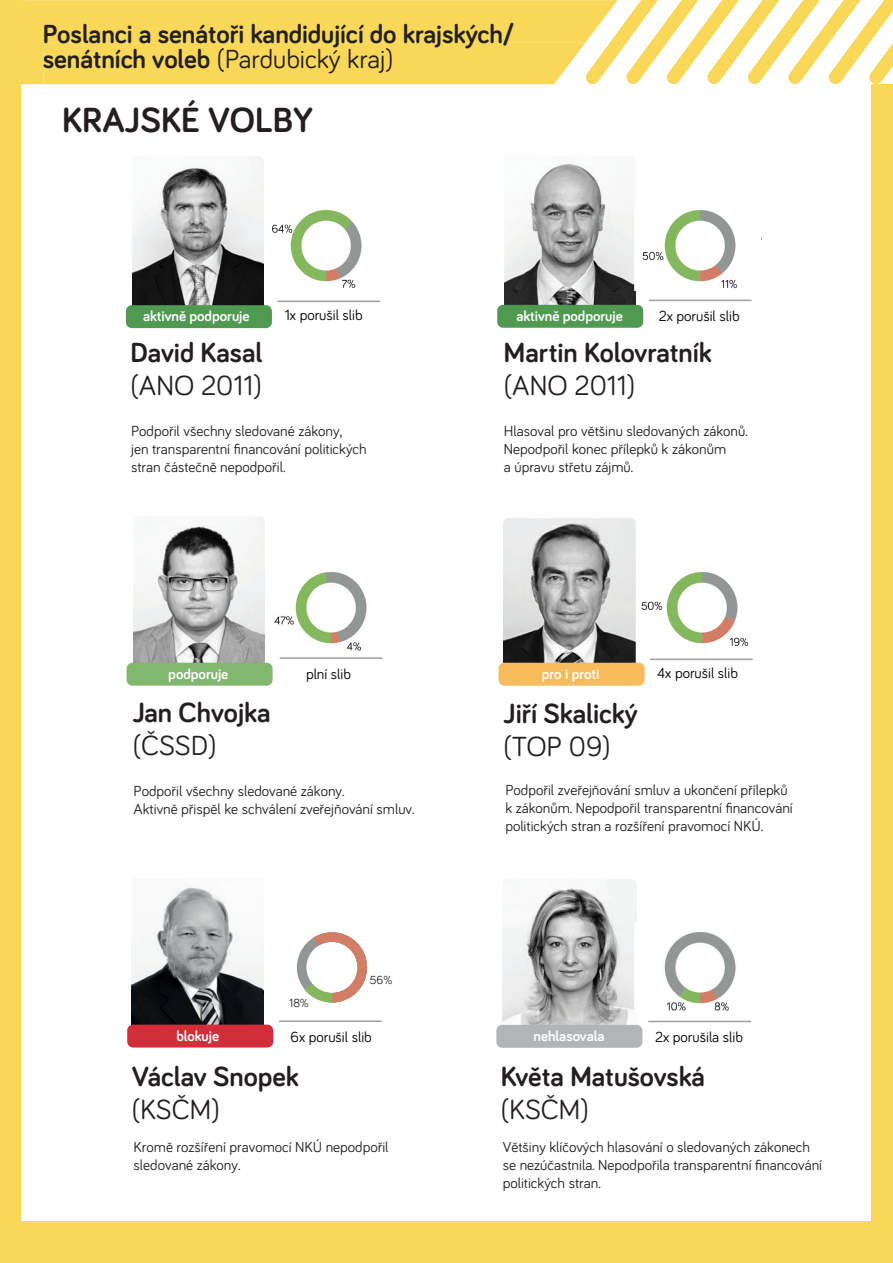
<style>
.page{position:relative;width:893px;height:1263px;background:#fff}
.page>*{position:absolute;margin:0;border:0;box-sizing:border-box;transform-origin:0 0}
.t1{font:700 36px "Bariol";color:#231f20}
.t2{font:700 28.5px "Bariol";color:#231f20}
.t3{font:28.5px "Bariol";color:#231f20}
.t4{font:700 27px/25.5px "Bariol";color:#231f20}
.t5{font:15px/18px "Bariol";color:#231f20}
.t6{font:15px "Bariol";color:#000001}
.t7{font:700 15px "Bariol";color:#fff}
.t8{font:12px "Bariol";color:#231f20}
.s1{font-weight:400}
</style>
<div class="page">
<div style="left:21px;top:0;width:553px;height:84px;background:#f9d758"></div>
<div style="left:0;top:1221px;width:893px;height:42px;background:#f9d758"></div>
<svg style="left:574px;top:0;width:319px;height:96px"></svg>
<hr style="left:278px;top:301px;width:102px;height:1px;background:#9d9e9c">
<img style="left:272px;top:209px;width:90px;height:79px">
<img style="left:133px;top:156px;width:131px;height:149px">
<div style="left:126px;top:305px;width:146px;height:23px;background:#509951;border-radius:6px"></div>
<hr style="left:651px;top:658px;width:101px;height:2px;background:#9d9e9c">
<img style="left:504px;top:518px;width:132px;height:145px">
<div style="left:499px;top:663px;width:145px;height:23px;background:#f6bb5a;border-radius:6px"></div>
<img style="left:641px;top:571px;width:108px;height:75px">
<div style="left:737px;top:579px;width:24px;height:16px;background:#fff"></div>
<img style="left:504px;top:156px;width:132px;height:149px">
<div style="left:497px;top:305px;width:146px;height:23px;background:#509951;border-radius:6px"></div>
<hr style="left:649px;top:300px;width:102px;height:1px;background:#9d9e9c">
<img style="left:634px;top:200px;width:128px;height:90px">
<div style="left:737px;top:230px;width:24px;height:16px;background:#fff"></div>
<img style="left:134px;top:516px;width:130px;height:147px">
<div style="left:127px;top:663px;width:146px;height:23px;background:#82b76f;border-radius:6px"></div>
<hr style="left:280px;top:657px;width:102px;height:2px;background:#9d9e9c">
<img style="left:274px;top:571px;width:93px;height:80px">
<img style="left:503px;top:880px;width:133px;height:145px">
<div style="left:496px;top:1025px;width:146px;height:23px;background:#b1b5b8;border-radius:6px"></div>
<hr style="left:649px;top:1021px;width:101px;height:1px;background:#9d9e9c">
<img style="left:634px;top:923px;width:102px;height:89px">
<div style="left:649px;top:929px;width:24px;height:16px;background:#fff"></div>
<div style="left:872px;top:84px;width:21px;height:1157px;background:#f9d758"></div>
<div style="left:0;top:0;width:21px;height:1248px;background:#f9d758"></div>
<img style="left:132px;top:884px;width:132px;height:140px">
<div style="left:127px;top:1024px;width:146px;height:23px;background:#d12e3a;border-radius:6px"></div>
<hr style="left:280px;top:1020px;width:101px;height:2px;background:#9d9e9c">
<svg style="left:297px;top:932px;width:70px;height:70px"></svg>
<h3 class="t4" style="left:43px;top:20px;width:473px">Poslanci a senátoři kandidující do krajských/ senátních voleb <span class="s1">(Pardubický kraj)</span></h3>
<h1 class="t1" style="left:62px;top:95px;width:252px">KRAJSKÉ VOLBY</h1>
<p class="t7" style="left:143px;top:306px;width:108px">aktivně podporuje</p>
<p class="t6" style="left:285px;top:305px;width:79px">1x porušil slib</p>
<p class="t7" style="left:516px;top:306px;width:108px">aktivně podporuje</p>
<p class="t6" style="left:659px;top:306px;width:82px">2x porušil slib</p>
<h2 class="t2" style="left:131px;top:333px;width:133px">David Kasal</h2>
<h2 class="t3" style="left:131px;top:366px;width:133px">(ANO 2011)</h2>
<p class="t5" style="left:131px;top:421px;width:237px">Podpořil všechny sledované zákony,<br>jen transparentní financování politických stran částečně nepodpořil.</p>
<h2 class="t2" style="left:504px;top:333px;width:209px">Martin Kolovratník</h2>
<h2 class="t3" style="left:504px;top:366px;width:133px">(ANO 2011)</h2>
<p class="t5" style="left:504px;top:421px;width:245px">Hlasoval pro většinu sledovaných zákonů.<br>Nepodpořil konec přílepků k zákonům<br>a úpravu střetu zájmů.</p>
<p class="t7" style="left:168px;top:664px;width:62px">podporuje</p>
<p class="t6" style="left:306px;top:664px;width:46px">plní slib</p>
<p class="t7" style="left:542px;top:664px;width:59px">pro i proti</p>
<p class="t6" style="left:657px;top:663px;width:82px">4x porušil slib</p>
<h2 class="t2" style="left:133px;top:693px;width:139px">Jan Chvojka</h2>
<h2 class="t3" style="left:133px;top:726px;width:85px">(ČSSD)</h2>
<p class="t5" style="left:134px;top:781px;width:282px">Podpořil všechny sledované zákony.<br>Aktivně přispěl ke schválení zveřejňování smluv.</p>
<h2 class="t2" style="left:503px;top:693px;width:136px">Jiří Skalický</h2>
<h2 class="t3" style="left:503px;top:727px;width:109px">(TOP 09)</h2>
<p class="t5" style="left:505px;top:780px;width:289px">Podpořil zveřejňování smluv a ukončení přílepků k zákonům. Nepodpořil transparentní financování politických stran a rozšíření pravomocí NKÚ.</p>
<p class="t8" style="left:370px;top:971px;width:24px">56%</p>
<p class="t8" style="left:289px;top:995px;width:21px">18%</p>
<p class="t7" style="left:176px;top:1025px;width:44px">blokuje</p>
<p class="t6" style="left:291px;top:1027px;width:83px">6x porušil slib</p>
<p class="t7" style="left:534px;top:1026px;width:72px">nehlasovala</p>
<p class="t6" style="left:655px;top:1027px;width:89px">2x porušila slib</p>
<h2 class="t2" style="left:132px;top:1057px;width:169px">Václav Snopek</h2>
<h2 class="t3" style="left:132px;top:1090px;width:90px">(KSČM)</h2>
<p class="t5" style="left:134px;top:1137px;width:256px">Kromě rozšíření pravomocí NKÚ nepodpořil sledované zákony.</p>
<h2 class="t2" style="left:501px;top:1057px;width:206px">Květa Matušovská</h2>
<h2 class="t3" style="left:501px;top:1090px;width:90px">(KSČM)</h2>
<p class="t5" style="left:503px;top:1138px;width:321px">Většiny klíčových hlasování o sledovaných zákonech se nezúčastnila. Nepodpořila transparentní financování politických stran.</p>
</div>
